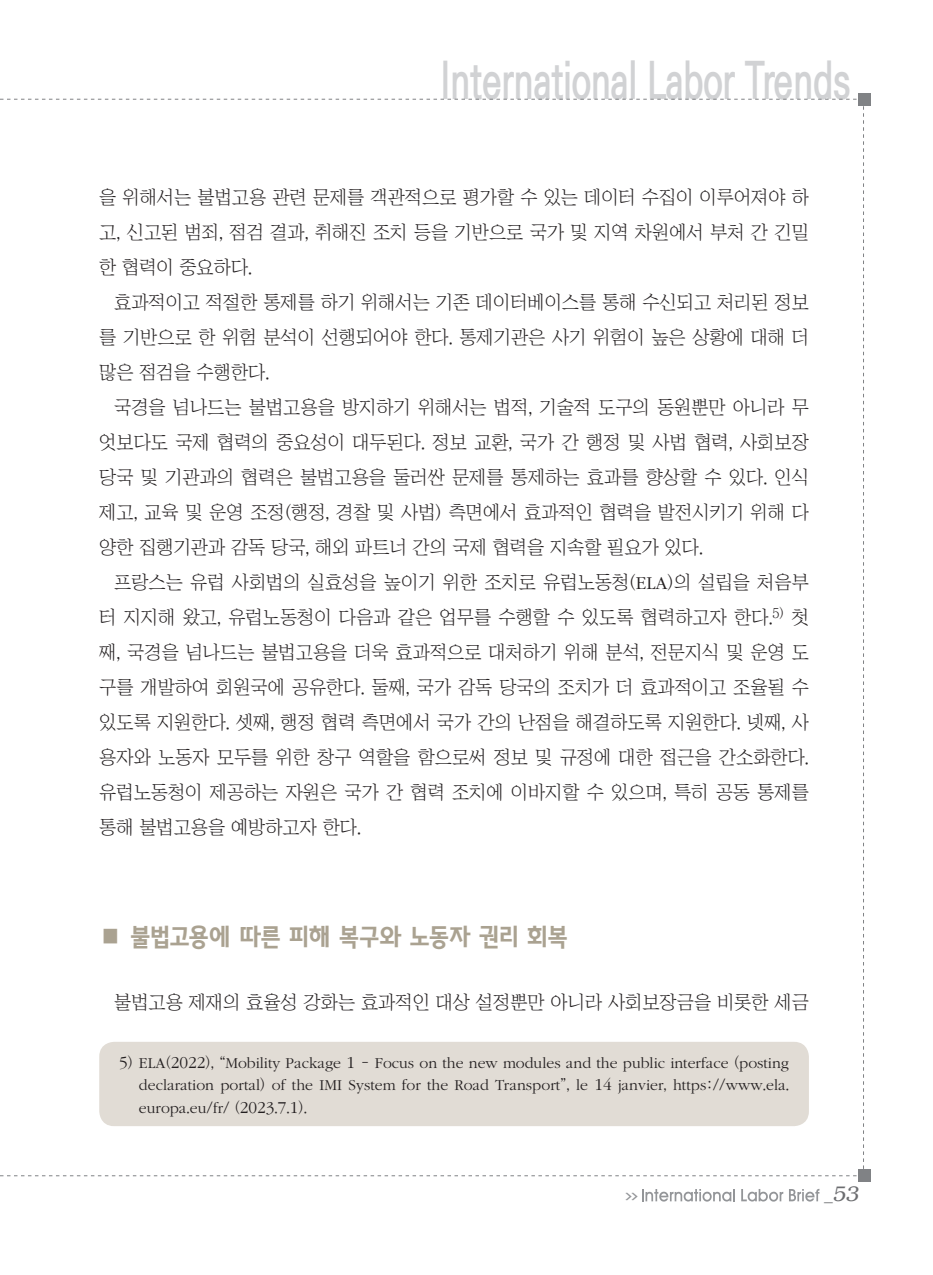
<style>
.page{position:relative;width:933px;height:1275px;background:#fff}
.page>*{position:absolute;margin:0;border:0;box-sizing:border-box;transform-origin:0 0}
.t1{font:700 50.4px "Ko Pub Dotum";color:#d1d2d4;scale:.7 1}
.서론{font:24.5px "KBI Zfor SM Esgo H";letter-spacing:-.03em;color:#aaa291}
.t2{font:italic 300 21px "Bookman";color:#6c6d70}
.본문{font:18.9px/35px "Chosunilbo NM";color:#231f20;text-align:justify}
.각주{font:300 15.75px/22.8px "ITC Garamond Std";color:#231f20;text-align:justify}
.t3{font:700 7.88px "Ko Pub Dotum";color:#939598;scale:2 1}
.s1{font-family:"ITC Garamond Std";font-weight:300}
.s2{font-size:17.32px}
.s3{font-family:"Chosunilbo NM";font-weight:400}
.s4{font-family:"Helvetica";font-weight:400;font-style:normal;font-size:17.5px}
</style>
<div class="page">
<div style="left:858px;top:93px;width:12px;height:12px;background:#808285"></div>
<div style="left:858px;top:1170px;width:12px;height:12px;background:#808285"></div>
<svg style="left:642px;top:1189px;width:93px;height:13px"></svg>
<svg style="left:741px;top:1189px;width:42px;height:13px"></svg>
<svg style="left:789px;top:1189px;width:30px;height:12px"></svg>
<div style="left:99px;top:1042px;width:710px;height:84px;background:#e1dcd5;border-radius:15px"></div>
<h1 class="t1" style="left:440px;top:56px;width:588px">International Labor Trends</h1>
<p class="본문" style="left:99px;top:179px;width:711px">을 위해서는 불법고용 관련 문제를 객관적으로 평가할 수 있는 데이터 수집이 이루어져야 하 고, 신고된 범죄, 점검 결과, 취해진 조치 등을 기반으로 국가 및 지역 차원에서 부처 간 긴밀 한 협력이 중요하다.</p>
<p class="본문" style="left:99px;top:284px;width:711px;text-indent:15px">효과적이고 적절한 통제를 하기 위해서는 기존 데이터베이스를 통해 수신되고 처리된 정보 를 기반으로 한 위험 분석이 선행되어야 한다. 통제기관은 사기 위험이 높은 상황에 대해 더 많은 점검을 수행한다.</p>
<p class="본문" style="left:99px;top:389px;width:711px;text-indent:15px">국경을 넘나드는 불법고용을 방지하기 위해서는 법적, 기술적 도구의 동원뿐만 아니라 무 엇보다도 국제 협력의 중요성이 대두된다. 정보 교환, 국가 간 행정 및 사법 협력, 사회보장 당국 및 기관과의 협력은 불법고용을 둘러싼 문제를 통제하는 효과를 향상할 수 있다. 인식 제고, 교육 및 운영 조정(행정, 경찰 및 사법) 측면에서 효과적인 협력을 발전시키기 위해 다 양한 집행기관과 감독 당국, 해외 파트너 간의 국제 협력을 지속할 필요가 있다.</p>
<p class="본문" style="left:99px;top:564px;width:711px;text-indent:15px">프랑스는 유럽 사회법의 실효성을 높이기 위한 조치로 유럽노동청(<span class="s1">ELA</span>)의 설립을 처음부 터 지지해 왔고, 유럽노동청이 다음과 같은 업무를 수행할 수 있도록 협력하고자 한다.<sup>5)</sup> 첫 째, 국경을 넘나드는 불법고용을 더욱 효과적으로 대처하기 위해 분석, 전문지식 및 운영 도 구를 개발하여 회원국에 공유한다. 둘째, 국가 감독 당국의 조치가 더 효과적이고 조율될 수 있도록 지원한다. 셋째, 행정 협력 측면에서 국가 간의 난점을 해결하도록 지원한다. 넷째, 사 용자와 노동자 모두를 위한 창구 역할을 함으로써 정보 및 규정에 대한 접근을 간소화한다. 유럽노동청이 제공하는 자원은 국가 간 협력 조치에 이바지할 수 있으며, 특히 공동 통제를 통해 불법고용을 예방하고자 한다.</p>
<p class="서론" style="left:99px;top:922px;width:470px">■ 불법고용에 따른 피해 복구와 노동자 권리 회복</p>
<p class="본문" style="left:114px;top:984px;width:696px">불법고용 제재의 효율성 강화는 효과적인 대상 설정뿐만 아니라 사회보장금을 비롯한 세금</p>
<p class="각주" style="left:139px;top:1051px;width:651px;text-indent:-20px"><span class="s2">5</span><span class="s3">)</span> ELA<span class="s3">(</span><span class="s2">2022</span><span class="s3">), “</span>Mobility Package <span class="s2">1</span> <span class="s3">-</span> Focus on the new modules and the public interface <span class="s3">(</span>posting declaration portal<span class="s3">)</span> of the IMI System for the Road Transport<span class="s3">”,</span> le <span class="s2">14</span> janvier<span class="s3">,</span> https<span class="s3">://</span>www<span class="s3">.</span>ela<span class="s3">. </span>europa<span class="s3">.</span>eu<span class="s3">/</span>fr<span class="s3">/ (</span><span class="s2">2023</span><span class="s3">.</span><span class="s2">7</span><span class="s3">.</span><span class="s2">1</span><span class="s3">).</span></p>
<p class="t3" style="left:625px;top:1192px;width:8px">&gt;&gt;</p>
<p class="t2" style="left:824px;top:1182px;width:36px"><span class="s4">_</span>53</p>
</div>
